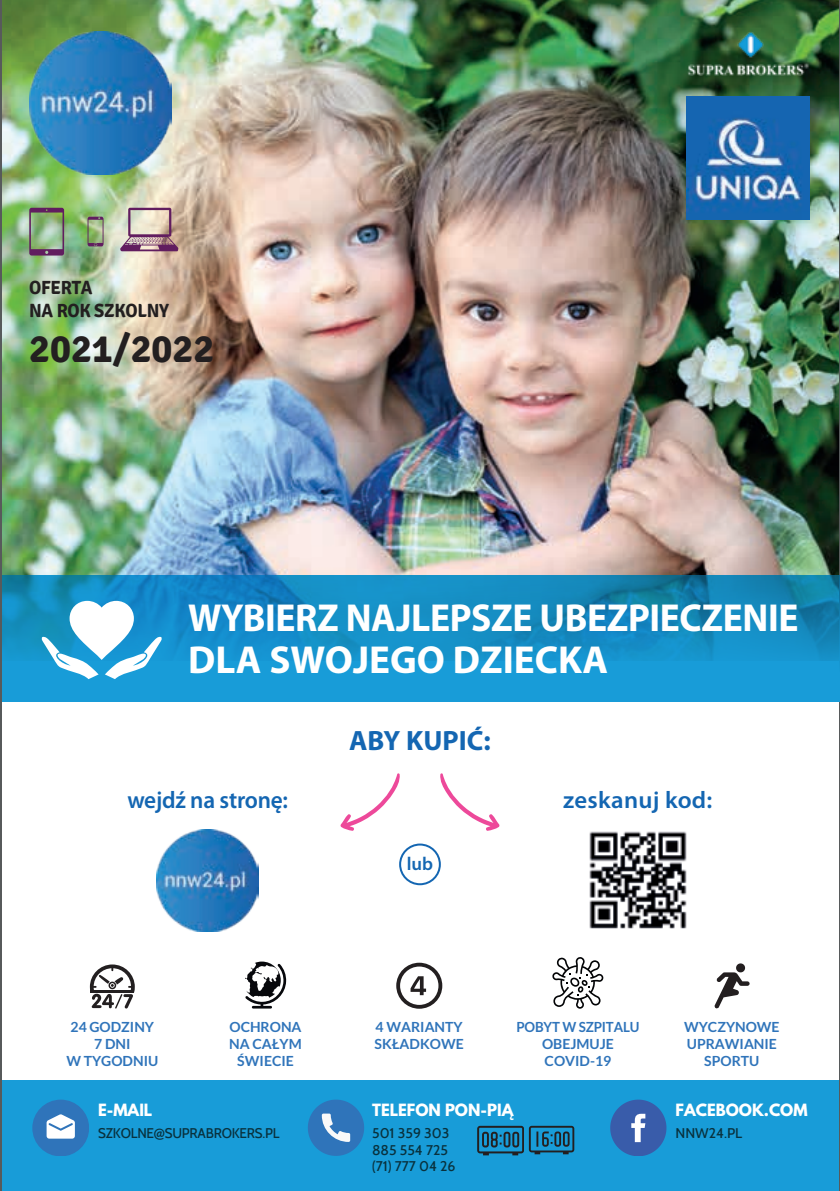
<style>
.page{position:relative;width:840px;height:1191px;background:#fff}
.page>*{position:absolute;margin:0;border:0;box-sizing:border-box;transform-origin:0 0}
.t1{font:700 39.4px "Signika";color:#231f20}
.t2{font:700 39.2px/42px "Myriad Pro";letter-spacing:-.01em;color:#fff;scale:.96 1}
.t3{font:700 28px "Myriad Pro";color:#1466b2}
.t4{font:600 24px "Myriad Pro";letter-spacing:-.01em;color:#1466b2}
.t5{font:600 24px "Myriad Pro";letter-spacing:.01em;color:#1466b2}
.t6{font:700 19px/22.8px "Signika";letter-spacing:-.015em;color:#231f20;scale:.96 1}
.t7{font:600 18.6px "Myriad Pro";color:#1466b2}
.t8{font:700 15px "League Spartan";color:#fff}
.t9{font:700 14px/16.8px "Lato";color:#2f74ba;text-align:center}
.t10{font:500 14px/16.8px "Cabin";color:#09313d}
.t11{font:700 14px/16.8px "Lato";color:#2f74ba;text-align:center;scale:.95 1}
.t12{font:500 14px "Cabin";color:#09313d;scale:.96 1}
.s1{font-family:"Lato";font-weight:700}
</style>
<div class="page">
<img style="left:2px;top:1px;width:837px;height:574px">
<div style="left:0;top:1080px;width:839px;height:111px;background:#189cd8"></div>
<img style="left:686px;top:108px;width:123px;height:111px">
<img style="left:622px;top:12px;width:203px;height:96px">
<img style="left:29px;top:32px;width:142px;height:142px">
<svg style="left:29px;top:208px;width:35px;height:47px;background:#86907c"></svg>
<svg style="left:87px;top:217px;width:16px;height:29px"></svg>
<svg style="left:120px;top:208px;width:58px;height:43px;background:#bda2a4"></svg>
<svg style="left:245px;top:961px;width:41px;height:47px"></svg>
<svg style="left:396px;top:962px;width:46px;height:46px"></svg>
<svg style="left:552px;top:957px;width:51px;height:51px"></svg>
<svg style="left:90px;top:964px;width:45px;height:44px"></svg>
<hr style="left:90px;top:990px;width:44px;height:2px;background:#231f20">
<svg style="left:714px;top:963px;width:35px;height:45px"></svg>
<hr style="left:0;top:0;width:839px;height:1px;background:#575a5b">
<div style="left:32px;top:1099px;width:57px;height:56px;background:#2f74ba;border-radius:50%"></div>
<svg style="left:47px;top:1114px;width:28px;height:24px"></svg>
<svg style="left:308px;top:1099px;width:56px;height:56px"></svg>
<svg style="left:477px;top:1125px;width:97px;height:30px"></svg>
<svg style="left:610px;top:1099px;width:56px;height:56px"></svg>
<svg style="left:2px;top:575px;width:837px;height:126px;background:#1590c8"></svg>
<svg style="left:41px;top:601px;width:121px;height:78px"></svg>
<hr style="left:0;top:0;width:2px;height:1191px;background:#575a5b">
<img style="left:589px;top:831px;width:98px;height:98px">
<svg style="left:340px;top:773px;width:60px;height:58px"></svg>
<svg style="left:440px;top:773px;width:59px;height:58px"></svg>
<div style="left:399px;top:843px;width:41px;height:42px;border:2px solid #1466b2;border-radius:50%"></div>
<img style="left:156px;top:829px;width:102px;height:102px">
<h3 class="t6" style="left:29px;top:276px;width:147px">OFERTA<br>NA ROK SZKOLNY</h3>
<h1 class="t1" style="left:29px;top:325px;width:186px">2021/2022</h1>
<h2 class="t2" style="left:188px;top:595px;width:637px">WYBIERZ NAJLEPSZE UBEZPIECZENIE<br>DLA SWOJEGO DZIECKA</h2>
<h3 class="t3" style="left:349px;top:722px;width:143px">ABY KUPIĆ:</h3>
<h3 class="t4" style="left:127px;top:785px;width:162px">wejdź na stronę:</h3>
<h3 class="t5" style="left:563px;top:785px;width:150px">zeskanuj kod:</h3>
<h3 class="t7" style="left:406px;top:851px;width:28px">lub</h3>
<p class="t9" style="left:66px;top:1018px;width:93px">24 GODZINY<br>7 DNI<br>W TYGODNIU</p>
<p class="t9" style="left:683px;top:1018px;width:97px">WYCZYNOWE<br>UPRAWIANIE<br>SPORTU</p>
<p class="t8" style="left:98px;top:1098px;width:56px">E-MAIL</p>
<p class="t12" style="left:98px;top:1124px;width:190px">SZKOLNE<span class="s1">@</span>SUPRABROKERS.PL</p>
<p class="t9" style="left:229px;top:1018px;width:74px">OCHRONA<br>NA CAŁYM<br>ŚWIECIE</p>
<p class="t9" style="left:374px;top:1018px;width:90px;text-align:left">4 WARIANTY<br>SKŁADKOWE</p>
<p class="t11" style="left:516px;top:1018px;width:131px">POBYT W SZPITALU<br>OBEJMUJE<br>COVID-19</p>
<p class="t8" style="left:372px;top:1098px;width:143px">TELEFON PON-PIĄ</p>
<p class="t10" style="left:372px;top:1124px;width:85px">501 359 303<br>885 554 725 (71) 777 04 26</p>
<p class="t8" style="left:675px;top:1098px;width:133px">FACEBOOK.COM</p>
<p class="t10" style="left:675px;top:1124px;width:68px">NNW24.PL</p>
</div>
